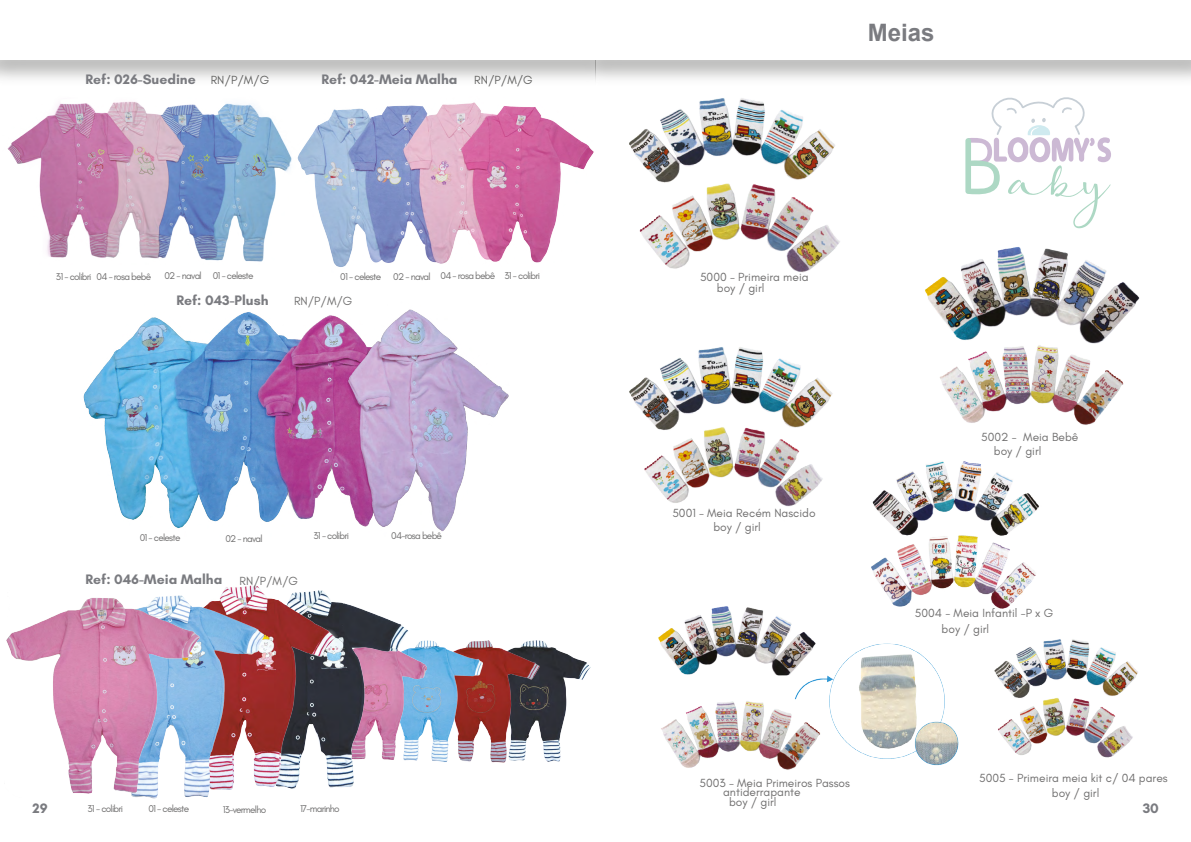
<style>
.page{position:relative;width:1191px;height:842px;background:#fff}
.page>*{position:absolute;margin:0;border:0;box-sizing:border-box;transform-origin:0 0}
.t1{font:700 24px "Arial";color:#7a7b80}
.t2{font:700 14px "Glacial Indifference";color:#7a7b80}
.t3{font:12px/14.8px "Glacial Indifference";color:#706f6f}
.t4{font:10px "Glacial Indifference";letter-spacing:-.075em;color:#706f6f}
.s1{font-weight:400;font-size:12px;color:#616160}
.s2{font-weight:400;font-size:12px;color:#706f6f}
</style>
<div class="page">
<img style="left:7px;top:101px;width:281px;height:161px">
<img style="left:539px;top:641px;width:51px;height:121px">
<img style="left:482px;top:641px;width:57px;height:122px">
<img style="left:414px;top:641px;width:68px;height:121px">
<img style="left:408px;top:640px;width:18px;height:120px">
<img style="left:83px;top:309px;width:426px;height:222px">
<img style="left:288px;top:102px;width:306px;height:165px">
<img style="left:337px;top:602px;width:71px;height:185px">
<img style="left:221px;top:586px;width:116px;height:203px">
<img style="left:149px;top:596px;width:116px;height:203px">
<img style="left:6px;top:595px;width:193px;height:202px">
<img style="left:658px;top:471px;width:480px;height:299px">
<img style="left:629px;top:98px;width:211px;height:175px">
<img style="left:918px;top:247px;width:222px;height:229px">
<img style="left:629px;top:347px;width:216px;height:176px">
<svg style="left:965px;top:97px;width:146px;height:132px"></svg>
<p class="t2" style="left:86px;top:70px;width:185px">Ref: 026-Suedine <span class="s1">RN/P/M/G</span></p>
<p class="t2" style="left:321px;top:70px;width:213px">Ref: 042-Meia Malha <span class="s1">RN/P/M/G</span></p>
<p class="t4" style="left:56px;top:271px;width:97px">31 - colibri 04 - rosa bebê</p>
<p class="t4" style="left:164px;top:270px;width:91px">02 - naval 01 - celeste</p>
<p class="t4" style="left:340px;top:271px;width:42px">01 - celeste</p>
<p class="t4" style="left:393px;top:271px;width:39px">02 - naval</p>
<p class="t4" style="left:440px;top:270px;width:56px">04 - rosa bebê</p>
<p class="t4" style="left:504px;top:270px;width:37px">31 - colibri</p>
<p class="t2" style="left:176px;top:292px;width:93px">Ref: 043-Plush</p>
<p class="t3" style="left:294px;top:294px;width:60px">RN/P/M/G</p>
<p class="t4" style="left:140px;top:532px;width:42px">01 - celeste</p>
<p class="t4" style="left:225px;top:533px;width:39px">02 - naval</p>
<p class="t2" style="left:86px;top:571px;width:214px">Ref: 046-Meia Malha <span class="s2">RN/P/M/G</span></p>
<p class="t4" style="left:313px;top:530px;width:37px">31 - colibri</p>
<p class="t4" style="left:391px;top:530px;width:52px">04-rosa bebê</p>
<p class="t2" style="left:33px;top:799px;width:17px">29</p>
<p class="t4" style="left:87px;top:803px;width:37px">31 - colibri</p>
<p class="t4" style="left:223px;top:804px;width:45px">13-vermelho</p>
<p class="t4" style="left:300px;top:803px;width:41px">17-marinho</p>
<p class="t4" style="left:148px;top:803px;width:42px">01 - celeste</p>
<h1 class="t1" style="left:867px;top:17px;width:68px">Meias</h1>
<p class="t3" style="left:717px;top:272px;width:93px;line-height:10.9px;text-indent:-17px">5000 - Primeira meia boy / girl</p>
<p class="t3" style="left:713px;top:506px;width:104px;line-height:14.3px;text-indent:-41px">5001 - Meia Recém Nascido boy / girl</p>
<p class="t3" style="left:729px;top:774px;width:122px;line-height:18.6px;text-indent:-30px">5003 - Meia Primeiros Passos boy / girl</p>
<p class="t3" style="left:723px;top:785px;width:79px">antiderrapante</p>
<p class="t3" style="left:993px;top:430px;width:86px;text-indent:-13px">5002 - Meia Bebê boy / girl</p>
<p class="t3" style="left:941px;top:606px;width:113px;line-height:15.9px;text-indent:-27px">5004 - Meia Infantil -P x G boy / girl</p>
<p class="t3" style="left:979px;top:771px;width:190px;text-align:center">5005 - Primeira meia kit c/ 04 pares boy / girl</p>
<p class="t2" style="left:1142px;top:799px;width:18px">30</p>
</div>
